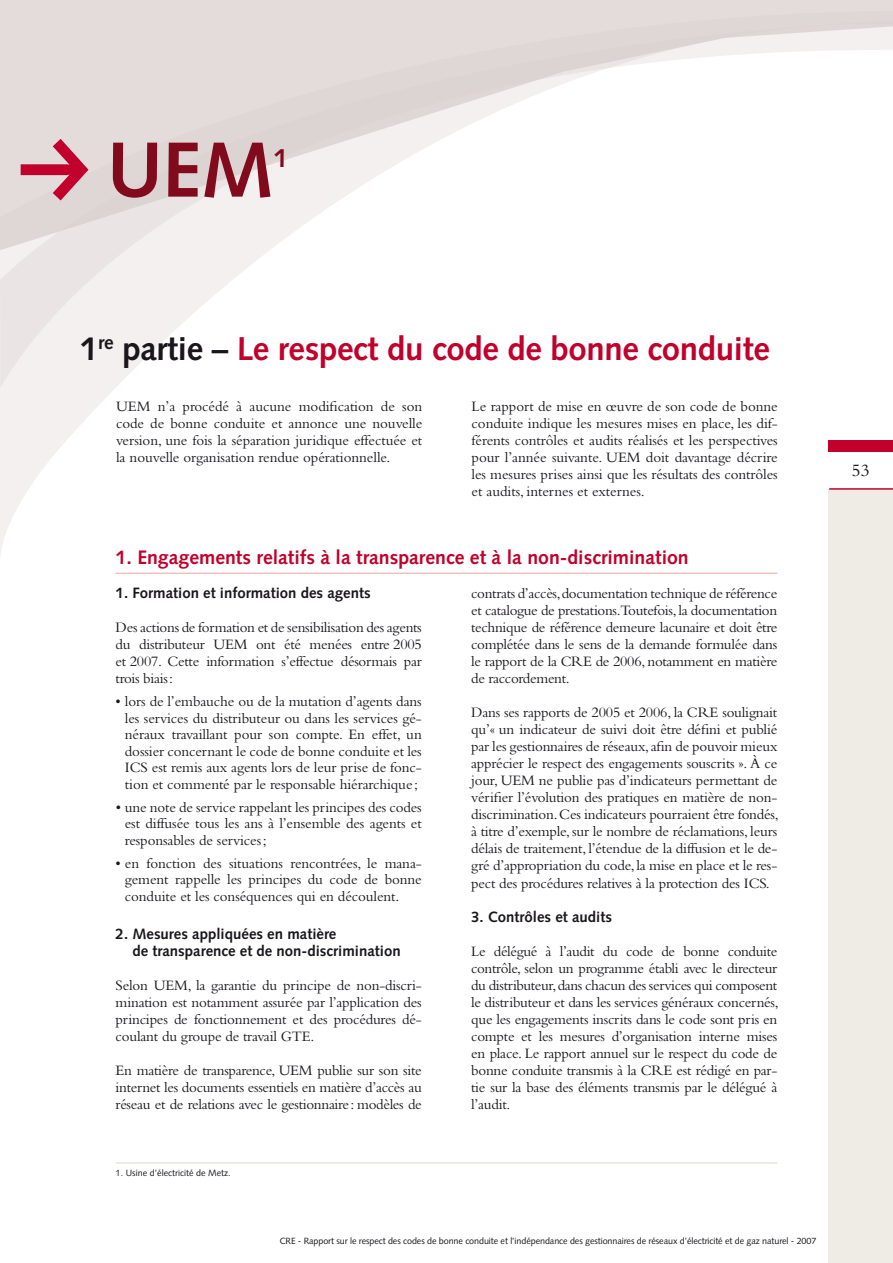
<style>
.page{position:relative;width:893px;height:1263px;background:#fff}
.page>*{position:absolute;margin:0;border:0;box-sizing:border-box;transform-origin:0 0}
.t1{font:700 78px "Syntax";color:#810b1d}
.t2{font:700 33px "Syntax";letter-spacing:-.01em;color:#c1002b}
.t3{font:700 26.1px "Syntax";color:#810b1d}
.t4{font:700 19.5px "Syntax";color:#c1002b}
.t5{font:18px "Bembo";color:#1a171c}
.t6{font:15px/17px "Bembo";letter-spacing:-.015em;color:#1a171c;text-align:justify}
.t7{font:700 15px/17px "Syntax";color:#1a171c}
.t8{font:9px "Syntax";letter-spacing:-.01em;color:#1a171c}
.s1{color:#1a171c}
</style>
<div class="page">
<div style="left:828px;top:489px;width:65px;height:774px;background:#efebe5"></div>
<div style="left:0;top:0;width:893px;height:8px;background:#e3dcda"></div>
<svg style="left:0;top:8px;width:893px;height:547px"></svg>
<svg style="left:0;top:20px;width:893px;height:368px"></svg>
<svg style="left:21px;top:139px;width:67px;height:61px"></svg>
<hr style="left:116px;top:573px;width:661px;height:1px;background:#e7a799">
<hr style="left:116px;top:1162px;width:661px;height:1px;background:#e0d7cb">
<h1 class="t1" style="left:107px;top:125px;width:169px">UEM</h1>
<h3 class="t3" style="left:273px;top:143px;width:16px">1</h3>
<h2 class="t2" style="left:80px;top:330px;width:691px"><span class="s1">1</span><sup>re</sup> <span class="s1">partie –</span> Le respect du code de bonne conduite</h2>
<p class="t6" style="left:116px;top:398px;width:308px">UEM n’a procédé à aucune modification de son code de bonne conduite et annonce une nouvelle version, une fois la séparation juridique effectuée et la nouvelle organisation rendue opérationnelle.</p>
<p class="t6" style="left:472px;top:398px;width:308px">Le rapport de mise en œuvre de son code de bonne conduite indique les mesures mises en place, les dif&shy;férents contrôles et audits réalisés et les perspectives pour l’année suivante. UEM doit davantage décrire les mesures prises ainsi que les résultats des contrôles et audits, internes et externes.</p>
<h3 class="t4" style="left:116px;top:546px;width:575px">1. Engagements relatifs à la transparence et à la non-discrimination</h3>
<p class="t7" style="left:116px;top:585px;width:257px">1. Formation et information des agents</p>
<p class="t6" style="left:116px;top:619px;width:308px">Des actions de formation et de sensibilisation des agents du distributeur UEM ont été menées entre 2005 et 2007. Cette information s’effectue désormais par trois biais:</p>
<p class="t6" style="left:125px;top:693px;width:298px;line-height:16.5px;text-indent:-9px">• lors de l’embauche ou de la mutation d’agents dans les services du distributeur ou dans les services gé&shy;néraux travaillant pour son compte. En effet, un dossier concernant le code de bonne conduite et les ICS est remis aux agents lors de leur prise de fonc&shy;tion et commenté par le responsable hiérarchique ;</p>
<p class="t6" style="left:125px;top:798px;width:298px;line-height:16.5px;text-indent:-9px">• une note de service rappelant les principes des codes est diffusée tous les ans à l’ensemble des agents et responsables de services;</p>
<p class="t6" style="left:125px;top:854px;width:298px;line-height:16.5px;text-indent:-9px">• en fonction des situations rencontrées, le mana&shy;gement rappelle les principes du code de bonne conduite et les conséquences qui en découlent.</p>
<p class="t7" style="left:132px;top:925px;width:270px;text-indent:-17px">2. Mesures appliquées en matière<br>de transparence et de non-discrimination</p>
<p class="t6" style="left:116px;top:976px;width:308px">Selon UEM, la garantie du principe de non-discri&shy;mination est notamment assurée par l’application des principes de fonctionnement et des procédures dé&shy;coulant du groupe de travail GTE.</p>
<p class="t6" style="left:116px;top:1061px;width:308px">En matière de transparence, UEM publie sur son site internet les documents essentiels en matière d’accès au réseau et de relations avec le gestionnaire: modèles de</p>
<p class="t6" style="left:471px;top:585px;width:308px">contrats d’accès,documentation technique de référence et catalogue de prestations.Toutefois, la documentation technique de référence demeure lacunaire et doit être complétée dans le sens de la demande formulée dans le rapport de la CRE de 2006, notamment en matière de raccordement.</p>
<p class="t6" style="left:471px;top:704px;width:309px">Dans ses rapports de 2005 et 2006, la CRE soulignait qu’« un indicateur de suivi doit être défini et publié par les gestionnaires de réseaux, afin de pouvoir mieux apprécier le respect des engagements souscrits ». À ce jour, UEM ne publie pas d’indicateurs permettant de vérifier l’évolution des pratiques en matière de non&shy;discrimination. Ces indicateurs pourraient être fondés, à titre d’exemple, sur le nombre de réclamations, leurs délais de traitement, l’étendue de la diffusion et le de&shy;gré d’appropriation du code, la mise en place et le res&shy;pect des procédures relatives à la protection des ICS.</p>
<p class="t7" style="left:471px;top:908px;width:142px">3. Contrôles et audits</p>
<p class="t6" style="left:471px;top:942px;width:309px">Le délégué à l’audit du code de bonne conduite contrôle, selon un programme établi avec le directeur du distributeur, dans chacun des services qui composent le distributeur et dans les services généraux concernés, que les engagements inscrits dans le code sont pris en compte et les mesures d’organisation interne mises en place. Le rapport annuel sur le respect du code de bonne conduite transmis à la CRE est rédigé en par&shy;tie sur la base des éléments transmis par le délégué à l’audit.</p>
<p class="t8" style="left:116px;top:1168px;width:116px">1. Usine d’électricité de Metz.</p>
<p class="t8" style="left:280px;top:1236px;width:538px">CRE - Rapport sur le respect des codes de bonne conduite et l’indépendance des gestionnaires de réseaux d’électricité et de gaz naturel - 2007</p>
<p class="t5" style="left:852px;top:460px;width:19px">53</p>
</div>
